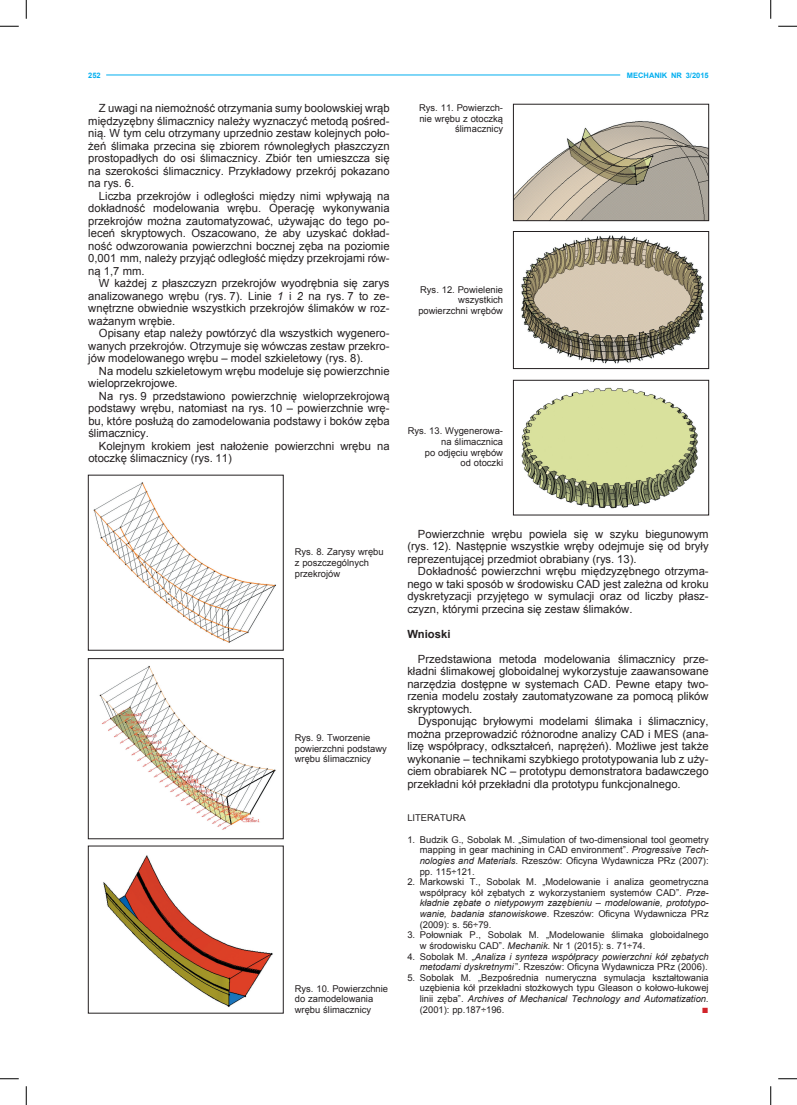
<style>
.page{position:relative;width:797px;height:1105px;background:#fff}
.page>*{position:absolute;margin:0;border:0;box-sizing:border-box;transform-origin:0 0}
.t1{font:11.25px/12.5px "Arial";color:#231f20;text-align:justify}
.t2{font:700 11.25px "Arial";color:#231f20}
.t3{font:700 11.25px "Arial";color:#d1232a}
.t4{font:9.38px/10.6px "Arial";color:#231f20}
.t5{font:italic 9.38px/10.6px "Arial";color:#231f20;text-align:right}
.t6{font:700 7.5px "Arial";color:#00aeef}
.s1{font-style:italic}
.s2{font-style:normal}
</style>
<div class="page">
<hr style="left:106px;top:75px;width:514px;height:1px;background:#00aeef">
<img style="left:94px;top:482px;width:182px;height:161px">
<img style="left:99px;top:666px;width:177px;height:164px">
<div style="left:88px;top:658px;width:195px;height:181px;border:1px solid #231f20"></div>
<img style="left:103px;top:855px;width:170px;height:152px">
<img style="left:515px;top:121px;width:191px;height:98px">
<div style="left:513px;top:104px;width:195px;height:117px;border:1px solid #231f20"></div>
<img style="left:521px;top:236px;width:183px;height:128px">
<div style="left:513px;top:231px;width:195px;height:138px;border:1px solid #231f20"></div>
<img style="left:521px;top:387px;width:177px;height:122px">
<div style="left:513px;top:380px;width:195px;height:135px;border:1px solid #231f20"></div>
<svg style="left:0;top:25px;width:19px;height:2px"></svg>
<svg style="left:778px;top:25px;width:19px;height:2px"></svg>
<svg style="left:0;top:1078px;width:19px;height:1px"></svg>
<svg style="left:778px;top:1078px;width:19px;height:1px"></svg>
<svg style="left:25px;top:0;width:2px;height:19px"></svg>
<svg style="left:25px;top:1086px;width:2px;height:19px"></svg>
<svg style="left:770px;top:0;width:1px;height:19px"></svg>
<svg style="left:770px;top:1086px;width:1px;height:19px"></svg>
<p class="t6" style="left:88px;top:70px;width:14px">252</p>
<p class="t6" style="left:627px;top:70px;width:83px">MECHANIK NR 3/2015</p>
<p class="t1" style="left:88px;top:102px;width:303px;text-indent:11px">Z uwagi na niemożność otrzymania sumy boolowskiej wrąb międzyzębny ślimacznicy należy wyznaczyć metodą pośred&shy;nią. W tym celu otrzymany uprzednio zestaw kolejnych poło&shy;żeń ślimaka przecina się zbiorem równoległych płaszczyzn prostopadłych do osi ślimacznicy. Zbiór ten umieszcza się na szerokości ślimacznicy. Przykładowy przekrój pokazano na rys. 6.</p>
<p class="t1" style="left:88px;top:190px;width:303px;text-indent:11px">Liczba przekrojów i odległości między nimi wpływają na dokładność modelowania wrębu. Operację wykonywania przekrojów można zautomatyzować, używając do tego po&shy;leceń skryptowych. Oszacowano, że aby uzyskać dokład&shy;ność odwzorowania powierzchni bocznej zęba na poziomie 0,001 mm, należy przyjąć odległość między przekrojami rów&shy;ną 1,7 mm.</p>
<p class="t1" style="left:88px;top:277px;width:303px;text-indent:11px">W każdej z płaszczyzn przekrojów wyodrębnia się zarys analizowanego wrębu (rys. 7). Linie <span class="s1">1</span> i <span class="s1">2</span> na rys. 7 to ze&shy;wnętrzne obwiednie wszystkich przekrojów ślimaków w roz&shy;ważanym wrębie.</p>
<p class="t1" style="left:88px;top:327px;width:303px;text-indent:11px">Opisany etap należy powtórzyć dla wszystkich wygenero&shy;wanych przekrojów. Otrzymuje się wówczas zestaw przekro&shy;jów modelowanego wrębu – model szkieletowy (rys. 8).</p>
<p class="t1" style="left:88px;top:365px;width:303px;text-indent:11px">Na modelu szkieletowym wrębu modeluje się powierzchnie wieloprzekrojowe.</p>
<p class="t1" style="left:88px;top:390px;width:303px;text-indent:11px">Na rys. 9 przedstawiono powierzchnię wieloprzekrojową podstawy wrębu, natomiast na rys. 10 – powierzchnie wrę&shy;bu, które posłużą do zamodelowania podstawy i boków zęba ślimacznicy.</p>
<p class="t1" style="left:88px;top:440px;width:303px;text-indent:11px">Kolejnym krokiem jest nałożenie powierzchni wrębu na otoczkę ślimacznicy (rys. 11)</p>
<p class="t4" style="left:419px;top:103px;width:85px;text-align:right">Rys. 11. Powierzch&shy;nie wrębu z otoczką ślimacznicy</p>
<p class="t4" style="left:418px;top:284px;width:86px;text-align:right">Rys. 12. Powielenie wszystkich powierzchni wrębów</p>
<p class="t4" style="left:407px;top:426px;width:97px;text-align:right">Rys. 13. Wygenerowa&shy;na ślimacznica<br>po odjęciu wrębów<br>od otoczki</p>
<p class="t4" style="left:295px;top:547px;width:90px">Rys. 8. Zarysy wrębu z poszczególnych przekrojów</p>
<p class="t4" style="left:295px;top:732px;width:93px">Rys. 9. Tworzenie powierzchni podstawy wrębu ślimacznicy</p>
<p class="t4" style="left:295px;top:983px;width:95px">Rys. 10. Powierzchnie do zamodelowania wrębu ślimacznicy</p>
<p class="t1" style="left:407px;top:528px;width:303px;text-indent:11px">Powierzchnie wrębu powiela się w szyku biegunowym (rys. 12). Następnie wszystkie wręby odejmuje się od bryły reprezentującej przedmiot obrabiany (rys. 13).</p>
<p class="t1" style="left:407px;top:565px;width:303px;text-indent:11px">Dokładność powierzchni wrębu międzyzębnego otrzyma&shy;nego w taki sposób w środowisku CAD jest zależna od kroku dyskretyzacji przyjętego w symulacji oraz od liczby płasz&shy;czyzn, którymi przecina się zestaw ślimaków.</p>
<p class="t2" style="left:407px;top:626px;width:45px">Wnioski</p>
<p class="t1" style="left:407px;top:652px;width:303px;text-indent:11px">Przedstawiona metoda modelowania ślimacznicy prze&shy;kładni ślimakowej globoidalnej wykorzystuje zaawansowane narzędzia dostępne w systemach CAD. Pewne etapy two&shy;rzenia modelu zostały zautomatyzowane za pomocą plików skryptowych.</p>
<p class="t1" style="left:407px;top:715px;width:303px;text-indent:11px">Dysponując bryłowymi modelami ślimaka i ślimacznicy, można przeprowadzić różnorodne analizy CAD i MES (ana&shy;lizę współpracy, odkształceń, naprężeń). Możliwe jest także wykonanie – technikami szybkiego prototypowania lub z uży&shy;ciem obrabiarek NC – prototypu demonstratora badawczego przekładni kół przekładni dla prototypu funkcjonalnego.</p>
<p class="t4" style="left:407px;top:813px;width:60px">LITERATURA</p>
<p class="t4" style="left:420px;top:834px;width:290px;text-align:justify;text-indent:-12px">1. Budzik G., Sobolak M. „Simulation of two-dimensional tool geometry mapping in gear machining in CAD environment”. <span class="s1">Progressive Tech&shy;nologies and Materials</span>. Rzeszów: Oficyna Wydawnicza PRz (2007): pp. 115÷121.</p>
<p class="t4" style="left:420px;top:877px;width:290px;text-align:justify;text-indent:-12px">2. Markowski T., Sobolak M. „Modelowanie i analiza geometryczna współpracy kół zębatych z wykorzystaniem systemów CAD”. <span class="s1">Prze&shy;kładnie zębate o nietypowym zazębieniu – modelowanie, prototypo&shy;wanie, badania stanowiskowe</span>. Rzeszów: Oficyna Wydawnicza PRz (2009): s. 56÷79.</p>
<p class="t4" style="left:420px;top:930px;width:290px;text-indent:-12px">3. Połowniak P., Sobolak M. „Modelowanie ślimaka globoidalnego w środowisku CAD”. <span class="s1">Mechanik.</span> Nr 1 (2015): s. 71÷74.</p>
<p class="t5" style="left:407px;top:951px;width:303px"><span class="s2">4. Sobolak M. „</span>Analiza i synteza współpracy powierzchni kół zębatych metodami dyskretnymi<span class="s2">”. Rzeszów: Oficyna Wydawnicza PRz (2006).</span></p>
<p class="t4" style="left:420px;top:972px;width:290px;text-align:justify;text-indent:-12px">5. Sobolak M. „Bezpośrednia numeryczna symulacja kształtowania uzębienia kół przekładni stożkowych typu Gleason o kołowo-łukowej linii zęba”. <span class="s1">Archives of Mechanical Technology and Automatization. </span>(2001): pp.187÷196.</p>
<p class="t3" style="left:702px;top:1001px;width:8px">■</p>
</div>
